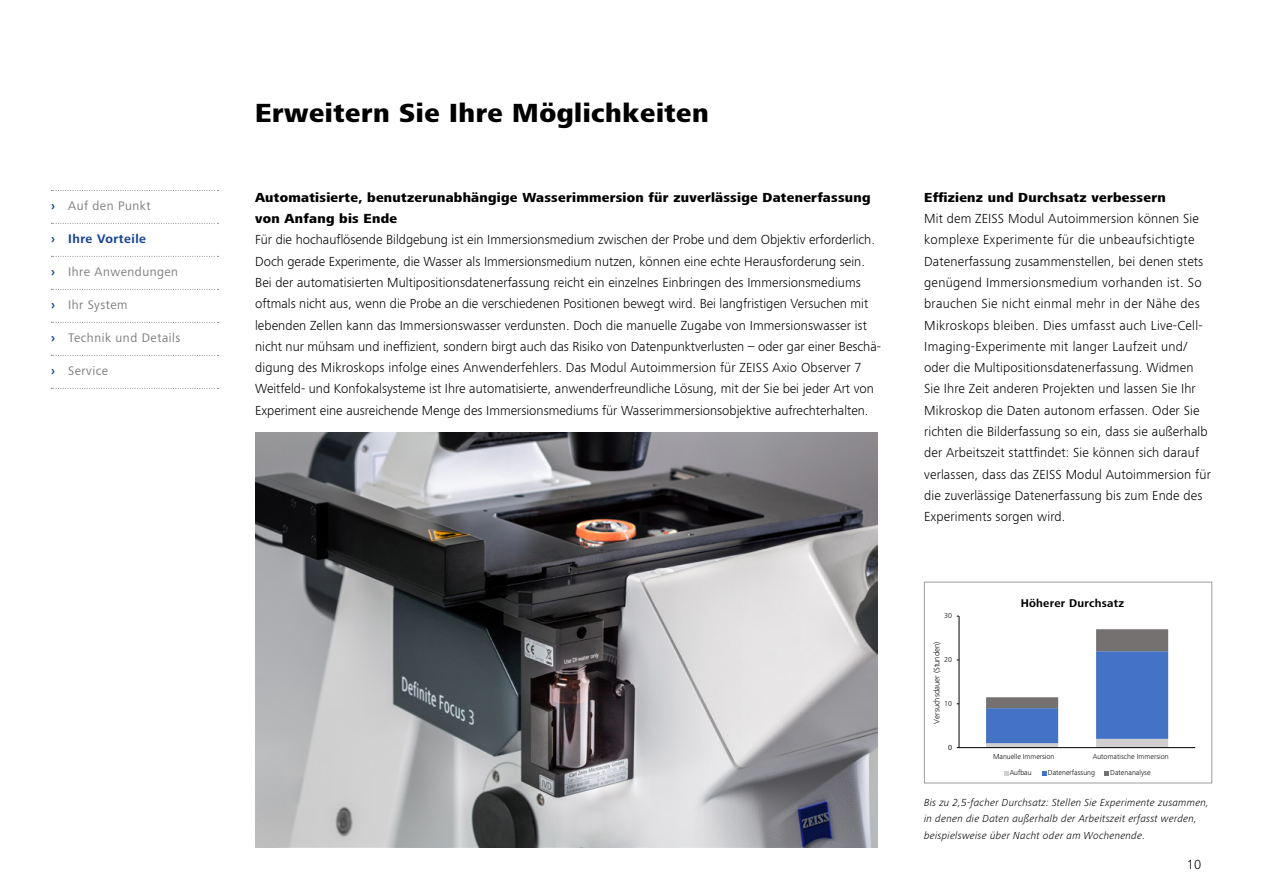
<style>
.page{position:relative;width:1263px;height:893px;background:#fff}
.page>*{position:absolute;margin:0;border:0;box-sizing:border-box;transform-origin:0 0}
.t1{font:800 27px "ZEISS Frutiger Next W1 G";letter-spacing:.02em;color:#000}
.t2{font:300 13.5px/21.3px "ZEISS Frutiger Next W1 G";letter-spacing:.005em;color:#000}
.t3{font:800 13.5px/21.3px "ZEISS Frutiger Next W1 G";letter-spacing:.02em;color:#000}
.t4{font:12.75px "ZEISS Frutiger Next W1 G";letter-spacing:.04em;color:#7c7b7b}
.t5{font:700 12.75px "ZEISS Frutiger Next W1 G";letter-spacing:.04em;color:#164194}
.t6{font:700 11.55px "ZEISS Frutiger Next W1 G";letter-spacing:.02em;color:#000}
.t7{font:italic 300 10.5px/16.5px "ZEISS Frutiger Next W1 G";letter-spacing:.02em;color:#000}
.t8{font:300 8.25px "ZEISS Frutiger Next W1 G";letter-spacing:-.005em;color:#000}
.t9{font:300 7.35px "ZEISS Frutiger Next W1 G";color:#000}
.t10{font:7.35px "ZEISS Frutiger Next W1 G";color:#000}
.s1{font-weight:700;color:#164194}
</style>
<div class="page">
<img style="left:255px;top:432px;width:622px;height:415px">
<hr style="left:959px;top:616px;width:1px;height:132px;background:#000">
<svg style="left:986px;top:629px;width:182px;height:118px"></svg>
<svg style="left:1004px;top:771px;width:4px;height:4px"></svg>
<svg style="left:1042px;top:771px;width:4px;height:4px"></svg>
<svg style="left:1104px;top:771px;width:4px;height:4px"></svg>
<hr style="left:959px;top:747px;width:236px;height:1px;background:#000">
<div style="left:924px;top:582px;width:288px;height:201px;border:1px solid #9d9d9c"></div>
<svg style="left:51px;top:190px;width:168px;height:1px"></svg>
<svg style="left:51px;top:223px;width:168px;height:1px"></svg>
<svg style="left:51px;top:256px;width:168px;height:1px"></svg>
<svg style="left:51px;top:289px;width:168px;height:1px"></svg>
<svg style="left:51px;top:322px;width:168px;height:1px"></svg>
<svg style="left:51px;top:355px;width:168px;height:1px"></svg>
<svg style="left:51px;top:388px;width:168px;height:1px"></svg>
<p class="t4" style="left:51px;top:197px;width:101px"><span class="s1">›</span> Auf den Punkt</p>
<p class="t5" style="left:51px;top:230px;width:97px">› Ihre Vorteile</p>
<p class="t4" style="left:51px;top:263px;width:129px"><span class="s1">›</span> Ihre Anwendungen</p>
<p class="t4" style="left:51px;top:296px;width:78px"><span class="s1">›</span> Ihr System</p>
<p class="t4" style="left:51px;top:329px;width:131px"><span class="s1">›</span> Technik und Details</p>
<p class="t4" style="left:51px;top:362px;width:59px"><span class="s1">›</span> Service</p>
<h1 class="t1" style="left:255px;top:93px;width:455px">Erweitern Sie Ihre Möglichkeiten</h1>
<p class="t3" style="left:255px;top:186px;width:617px">Automatisierte, benutzerunabhängige Wasserimmersion für zuverlässige Datenerfassung von Anfang bis Ende</p>
<p class="t2" style="left:255px;top:228px;width:627px">Für die hochauflösende Bildgebung ist ein Immersionsmedium zwischen der Probe und dem Objektiv erforderlich.<br>Doch gerade Experimente, die Wasser als Immersionsmedium nutzen, können eine echte Herausforderung sein.<br>Bei der automatisierten Multipositionsdatenerfassung reicht ein einzelnes Einbringen des Immersionsmediums oftmals nicht aus, wenn die Probe an die verschiedenen Positionen bewegt wird. Bei langfristigen Versuchen mit lebenden Zellen kann das Immersionswasser verdunsten. Doch die manuelle Zugabe von Immersionswasser ist nicht nur mühsam und ineffizient, sondern birgt auch das Risiko von Datenpunktverlusten – oder gar einer Beschä&shy;digung des Mikroskops infolge eines Anwenderfehlers. Das Modul Autoimmersion für ZEISS Axio Observer 7<br>Weitfeld- und Konfokalsysteme ist Ihre automatisierte, anwenderfreundliche Lösung, mit der Sie bei jeder Art von Experiment eine ausreichende Menge des Immersionsmediums für Wasserimmersionsobjektive aufrechterhalten.</p>
<p class="t3" style="left:924px;top:186px;width:243px">Effizienz und Durchsatz verbessern</p>
<p class="t2" style="left:924px;top:207px;width:288px">Mit dem ZEISS Modul Autoimmersion können Sie komplexe Experimente für die unbeaufsichtigte Datenerfassung zusammenstellen, bei denen stets genügend Immersionsmedium vorhanden ist. So brauchen Sie nicht einmal mehr in der Nähe des Mikroskops bleiben. Dies umfasst auch Live-Cell-Imaging-Experimente mit langer Laufzeit und/ oder die Multipositionsdatenerfassung. Widmen Sie Ihre Zeit anderen Projekten und lassen Sie Ihr Mikroskop die Daten autonom erfassen. Oder Sie richten die Bilderfassung so ein, dass sie außerhalb der Arbeitszeit stattfindet: Sie können sich darauf verlassen, dass das ZEISS Modul Autoimmersion für die zuverlässige Datenerfassung bis zum Ende des Experiments sorgen wird.</p>
<p class="t9" style="left:944px;top:611px;width:9px">30</p>
<p class="t8" style="left:931px;top:724px;width:84px;rotate:-90deg">Versuchsdauer (Stunden)</p>
<p class="t9" style="left:944px;top:654px;width:9px">20</p>
<p class="t9" style="left:944px;top:698px;width:9px">10</p>
<p class="t10" style="left:948px;top:742px;width:6px">0</p>
<p class="t6" style="left:1021px;top:595px;width:105px">Höherer Durchsatz</p>
<p class="t9" style="left:993px;top:751px;width:63px">Manuelle Immersion</p>
<p class="t9" style="left:1093px;top:751px;width:78px">Automatische Immersion</p>
<p class="t9" style="left:1010px;top:768px;width:23px">Aufbau</p>
<p class="t9" style="left:1048px;top:768px;width:49px">Datenerfassung</p>
<p class="t9" style="left:1110px;top:768px;width:42px">Datenanalyse</p>
<p class="t7" style="left:924px;top:794px;width:286px">Bis zu 2,5-facher Durchsatz: Stellen Sie Experimente zusammen, in denen die Daten außerhalb der Arbeitszeit erfasst werden, beispielsweise über Nacht oder am Wochenende.</p>
<p class="t2" style="left:1187px;top:853px;width:16px">10</p>
</div>
